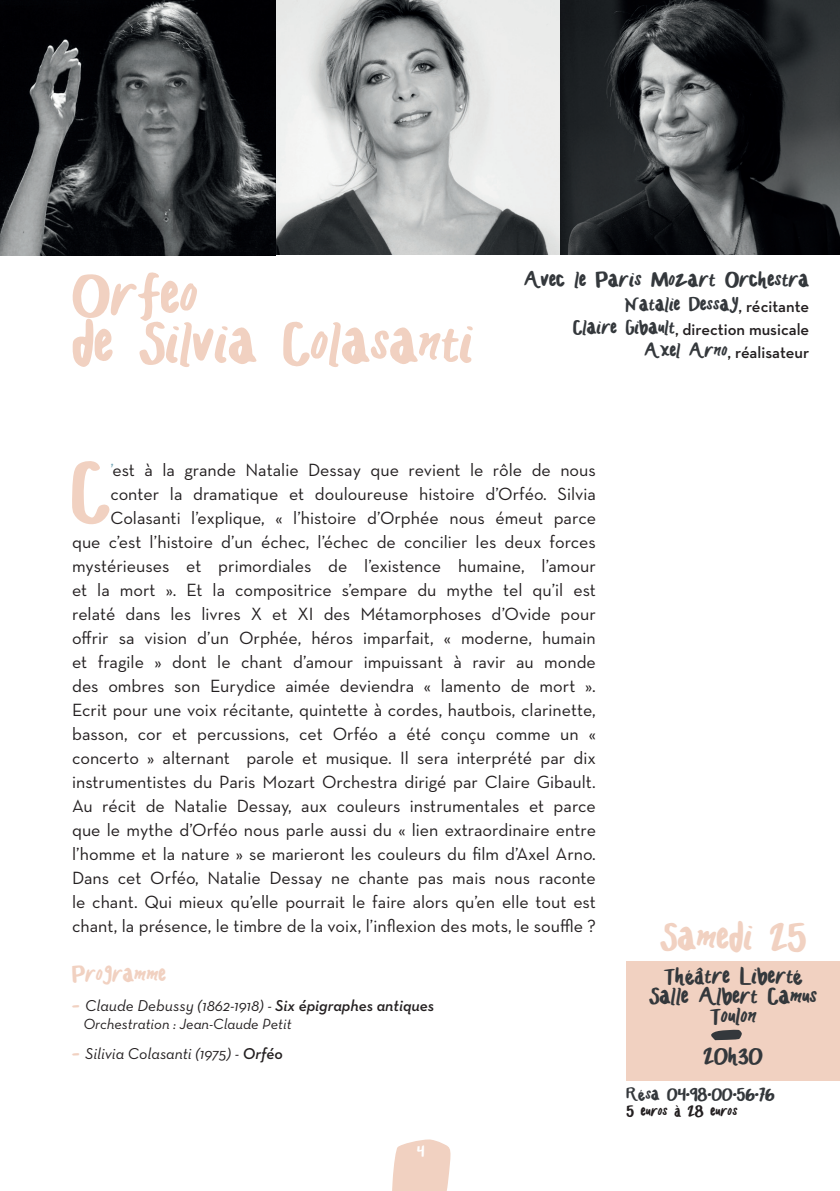
<style>
.page{position:relative;width:840px;height:1191px;background:#fff}
.page>*{position:absolute;margin:0;border:0;box-sizing:border-box;transform-origin:0 0}
.t1{font:86.4px "HANDCRAFTED MADDY";color:#f1d1c1}
.t2{font:61px "HANDCRAFTED MADDY";color:#f1d1c1}
.t3{font:61px "HANDCRAFTED MADDY";color:#34383c}
.t4{font:40px "HANDCRAFTED MADDY";color:#f1d1c1}
.t5{font:24px/20px "HANDCRAFTED MADDY";color:#34383c;text-align:center}
.t6{font:24px "HANDCRAFTED MADDY";color:#f1d1c1}
.t7{font:22.6px "HANDCRAFTED MADDY";color:#34383c}
.t8{font:20.6px "HANDCRAFTED MADDY";color:#34383c}
.t9{font:18px/24px "Neutra Text";color:#231f20;text-align:justify}
.t10{font:18px "HANDCRAFTED MADDY";color:#34383c}
.t11{font:600 16.4px "Neutra Text";color:#231f20}
.t12{font:italic 16px "Neutra Text";color:#231f20}
.t13{font:16px "HANDCRAFTED MADDY";color:#231f20}
.t14{font:16px "HANDCRAFTED MADDY";color:#fff}
.t15{font:italic 15px "Neutra Text";color:#231f20}
.s1{font-family:"Neutra Text";font-weight:600;font-size:16.4px;color:#231f20}
.s2{font-family:"HANDCRAFTED MADDY";font-weight:400;font-size:20.6px;color:#34383c}
.s3{color:#7caabb}
.s4{font-family:"HANDCRAFTED MADDY";font-style:normal;font-size:14px;color:#f1d1c1}
.s5{font-weight:600}
.s6{font-size:34px}
</style>
<div class="page">
<svg style="left:392px;top:1139px;width:59px;height:52px;background:#f2d6c8"></svg>
<img style="left:0;top:0;width:839px;height:255px">
<div style="left:626px;top:961px;width:213px;height:119px;background:#f1d1c1"></div>
<p class="t2" style="left:72px;top:261px;width:127px">Orfeo</p>
<p class="t2" style="left:72px;top:309px;width:402px">de Silvia Colasanti</p>
<p class="t7" style="left:523px;top:266px;width:286px">Avec le Paris Mozart Orchestra</p>
<p class="t8" style="left:624px;top:293px;width:186px">Natalie Dessay<span class="s1">, récitante</span></p>
<p class="t11" style="left:572px;top:319px;width:237px"><span class="s2">Claire Gibault</span>, direction musicale</p>
<p class="t11" style="left:644px;top:342px;width:166px"><span class="s2">Axel Arno</span>, réalisateur</p>
<p class="t1" style="left:71px;top:443px;width:41px">C</p>
<p class="t9" style="left:72px;top:457px;width:525px;text-align:right"><span class="s3">’</span>est à la grande Natalie Dessay que revient le rôle de nous conter la dramatique et douloureuse histoire d’Orféo. Silvia Colasanti l’explique, « l’histoire d’Orphée nous émeut parce<br>que c’est l’histoire d’un échec, l’échec de concilier les deux forces mystérieuses et primordiales de l’existence humaine, l’amour et la mort ». Et la compositrice s’empare du mythe tel qu’il est relaté dans les livres X et XI des Métamorphoses d’Ovide pour offrir sa vision d’un Orphée, héros imparfait, « moderne, humain et fragile » dont le chant d’amour impuissant à ravir au monde des ombres son Eurydice aimée deviendra « lamento de mort ».</p>
<p class="t9" style="left:72px;top:697px;width:525px">Ecrit pour une voix récitante, quintette à cordes, hautbois, clarinette, basson, cor et percussions, cet Orféo a été conçu comme un « concerto » alternant parole et musique. Il sera interprété par dix instrumentistes du Paris Mozart Orchestra dirigé par Claire Gibault.</p>
<p class="t9" style="left:72px;top:793px;width:525px">Au récit de Natalie Dessay, aux couleurs instrumentales et parce que le mythe d’Orféo nous parle aussi du « lien extraordinaire entre l’homme et la nature » se marieront les couleurs du film d’Axel Arno.</p>
<p class="t9" style="left:72px;top:865px;width:525px">Dans cet Orféo, Natalie Dessay ne chante pas mais nous raconte le chant. Qui mieux qu’elle pourrait le faire alors qu’en elle tout est chant, la présence, le timbre de la voix, l’inflexion des mots, le souffle ?</p>
<p class="t6" style="left:72px;top:960px;width:95px">Programme</p>
<p class="t12" style="left:72px;top:996px;width:364px"><span class="s4">-</span> Claude Debussy (1862-1918) - <span class="s5">Six épigraphes antiques</span></p>
<p class="t15" style="left:83px;top:1014px;width:209px">Orchestration : Jean-Claude Petit</p>
<p class="t12" style="left:72px;top:1044px;width:212px"><span class="s4">-</span> Silivia Colasanti (1975) - <span class="s5">Orféo</span></p>
<p class="t14" style="left:417px;top:1141px;width:9px">4</p>
<p class="t4" style="left:659px;top:915px;width:148px">Samedi 25</p>
<p class="t5" style="left:663px;top:966px;width:140px">Théâtre Liberté</p>
<p class="t5" style="left:648px;top:986px;width:169px">Salle Albert Camus<br>Toulon</p>
<p class="t5" style="left:703px;top:1046px;width:61px">20h30</p>
<p class="t3" style="left:710px;top:998px;width:33px">-</p>
<p class="t10" style="left:626px;top:1084px;width:150px">Résa 04<span class="s6">.</span>98<span class="s6">.</span>00<span class="s6">.</span>56<span class="s6">.</span>76</p>
<p class="t13" style="left:626px;top:1101px;width:112px">5 euros à 28 euros</p>
</div>
